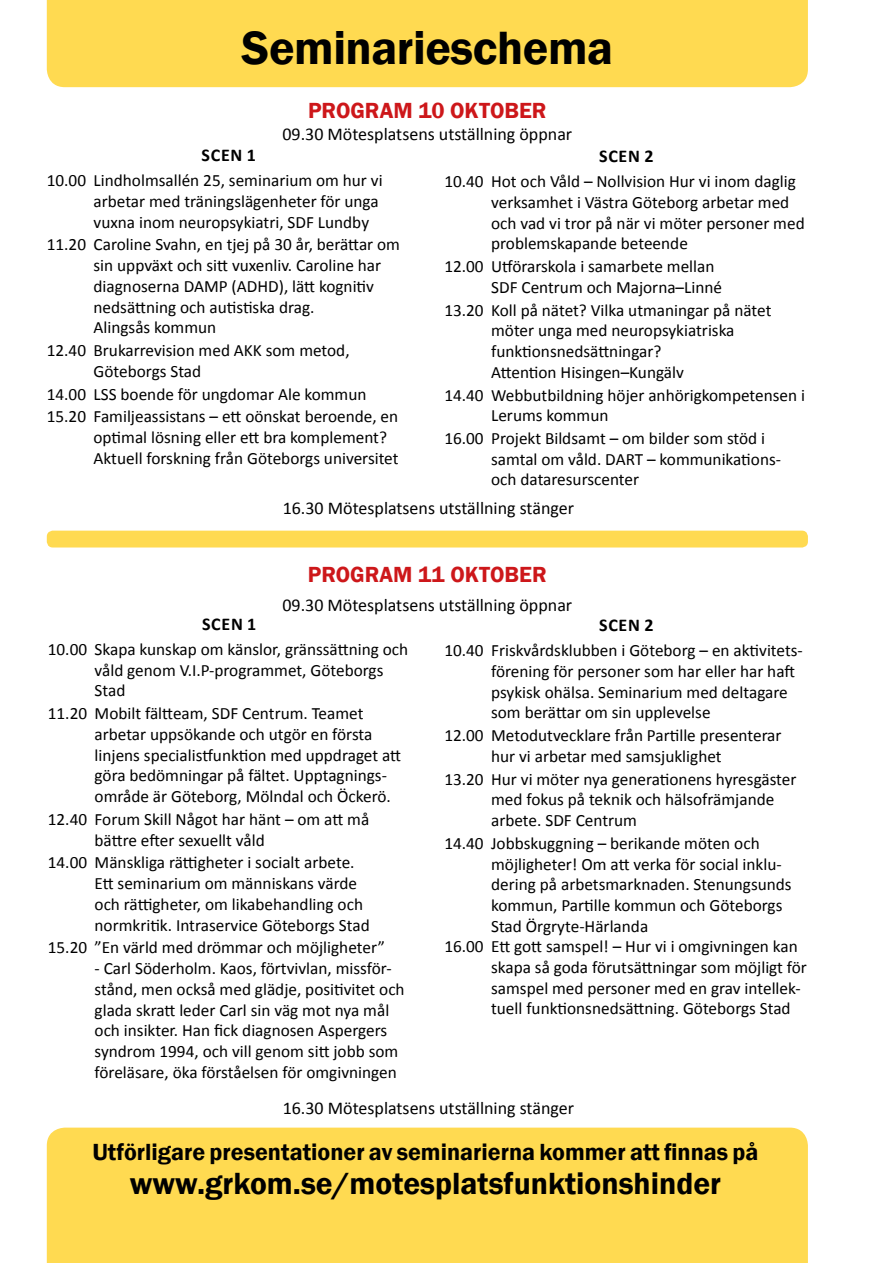
<style>
.page{position:relative;width:893px;height:1263px;background:#fff}
.page>*{position:absolute;margin:0;border:0;box-sizing:border-box;transform-origin:0 0}
.t1{font:600 48px "Franklin Gothic";letter-spacing:-.01em;color:#000}
.t2{font:600 31.5px "Franklin Gothic";color:#000}
.t3{font:600 24px "Franklin Gothic";color:#000}
.t4{font:600 22.5px "Franklin Gothic";color:#cd171a}
.t5{font:18px "Calibri";color:#000}
.t6{font:700 18px "Calibri";letter-spacing:.04em;color:#000}
.t7{font:17.25px/20.7px "Calibri";color:#000}
</style>
<div class="page">
<div style="left:47px;top:0;width:761px;height:87px;background:#ffda51"></div>
<div style="left:47px;top:1127px;width:761px;height:136px;background:#ffda51"></div>
<div style="left:47px;top:531px;width:761px;height:16px;background:#ffda51;border-radius:6px"></div>
<h1 class="t1" style="left:242px;top:19px;width:373px">Seminarieschema</h1>
<h3 class="t4" style="left:308px;top:96px;width:240px">PROGRAM 10 OKTOBER</h3>
<p class="t5" style="left:282px;top:123px;width:291px">09.30 Mötesplatsens utställning öppnar</p>
<p class="t6" style="left:202px;top:144px;width:56px">SCEN 1</p>
<p class="t7" style="left:94px;top:170px;width:291px;text-indent:-47px">10.00 Lindholmsallén 25, seminarium om hur vi arbetar med träningslägenheter för unga vuxna inom neuropsykiatri, SDF Lundby</p>
<p class="t7" style="left:94px;top:234px;width:308px;text-indent:-47px">11.20 Caroline Svahn, en tjej på 30 år, berättar om sin uppväxt och sitt vuxenliv. Caroline har diagnoserna DAMP (ADHD), lätt kognitiv nedsättning och autistiska drag.<br>Alingsås kommun</p>
<p class="t7" style="left:94px;top:340px;width:258px;text-indent:-47px">12.40 Brukarrevision med AKK som metod,<br>Göteborgs Stad</p>
<p class="t7" style="left:47px;top:382px;width:353px;line-height:22.8px">14.00 LSS boende för ungdomar Ale kommun<br>15.20 Familjeassistans – ett oönskat beroende, en</p>
<p class="t7" style="left:94px;top:427px;width:306px">optimal lösning eller ett bra komplement?<br>Aktuell forskning från Göteborgs universitet</p>
<p class="t6" style="left:599px;top:145px;width:56px">SCEN 2</p>
<p class="t7" style="left:491px;top:171px;width:315px;text-indent:-47px">10.40 Hot och Våld – Nollvision Hur vi inom daglig verksamhet i Västra Göteborg arbetar med och vad vi tror på när vi möter personer med problemskapande beteende</p>
<p class="t7" style="left:491px;top:256px;width:232px;text-indent:-47px">12.00 Utförarskola i samarbete mellan<br>SDF Centrum och Majorna–Linné</p>
<p class="t7" style="left:491px;top:300px;width:282px;text-indent:-47px">13.20 Koll på nätet? Vilka utmaningar på nätet möter unga med neuropsykiatriska funktionsnedsättningar?<br>Attention Hisingen–Kungälv</p>
<p class="t7" style="left:491px;top:384px;width:315px;text-indent:-47px">14.40 Webbutbildning höjer anhörigkompetensen i<br>Lerums kommun</p>
<p class="t7" style="left:491px;top:428px;width:291px;text-indent:-47px">16.00 Projekt Bildsamt – om bilder som stöd i samtal om våld. DART – kommunikations&shy;och dataresurscenter</p>
<p class="t5" style="left:283px;top:497px;width:293px">16.30 Mötesplatsens utställning stänger</p>
<h3 class="t4" style="left:308px;top:561px;width:240px">PROGRAM 11 OKTOBER</h3>
<p class="t5" style="left:282px;top:593px;width:291px">09.30 Mötesplatsens utställning öppnar</p>
<p class="t6" style="left:202px;top:613px;width:56px">SCEN 1</p>
<p class="t7" style="left:95px;top:639px;width:315px;text-indent:-47px">10.00 Skapa kunskap om känslor, gränssättning och våld genom V.I.P-programmet, Göteborgs<br>Stad</p>
<p class="t7" style="left:95px;top:703px;width:308px;text-indent:-47px">11.20 Mobilt fältteam, SDF Centrum. Teamet arbetar uppsökande och utgör en första linjens specialistfunktion med uppdraget att göra bedömningar på fältet. Upptagnings&shy;område är Göteborg, Mölndal och Öckerö.</p>
<p class="t7" style="left:95px;top:809px;width:276px;text-indent:-47px">12.40 Forum Skill Något har hänt – om att må bättre efter sexuellt våld</p>
<p class="t7" style="left:95px;top:852px;width:277px;text-indent:-47px">14.00 Mänskliga rättigheter i socialt arbete.<br>Ett seminarium om människans värde och rättigheter, om likabehandling och normkritik. Intraservice Göteborgs Stad</p>
<p class="t7" style="left:48px;top:937px;width:339px">15.20 ”En värld med drömmar och möjligheter”</p>
<p class="t7" style="left:95px;top:958px;width:312px">- Carl Söderholm. Kaos, förtvivlan, missför&shy;stånd, men också med glädje, positivitet och glada skratt leder Carl sin väg mot nya mål och insikter. Han fick diagnosen Aspergers syndrom 1994, och vill genom sitt jobb som föreläsare, öka förståelsen för omgivningen</p>
<p class="t6" style="left:599px;top:614px;width:56px">SCEN 2</p>
<p class="t7" style="left:491px;top:640px;width:313px;text-indent:-47px">10.40 Friskvårdsklubben i Göteborg – en aktivitets&shy;förening för personer som har eller har haft psykisk ohälsa. Seminarium med deltagare som berättar om sin upplevelse</p>
<p class="t7" style="left:491px;top:725px;width:292px;text-indent:-47px">12.00 Metodutvecklare från Partille presenterar hur vi arbetar med samsjuklighet</p>
<p class="t7" style="left:491px;top:768px;width:307px;text-indent:-47px">13.20 Hur vi möter nya generationens hyresgäster med fokus på teknik och hälsofrämjande arbete. SDF Centrum</p>
<p class="t7" style="left:444px;top:833px;width:317px">14.40 Jobbskuggning – berikande möten och</p>
<p class="t7" style="left:491px;top:853px;width:292px">möjligheter! Om att verka för social inklu-</p>
<p class="t7" style="left:491px;top:874px;width:302px">dering på arbetsmarknaden. Stenungsunds</p>
<p class="t7" style="left:491px;top:895px;width:293px">kommun, Partille kommun och Göteborgs</p>
<p class="t7" style="left:491px;top:915px;width:159px">Stad Örgryte-Härlanda</p>
<p class="t7" style="left:444px;top:936px;width:355px">16.00 Ett gott samspel! – Hur vi i omgivningen kan</p>
<p class="t7" style="left:491px;top:957px;width:317px">skapa så goda förutsättningar som möjligt för</p>
<p class="t7" style="left:491px;top:978px;width:311px">samspel med personer med en grav intellek-</p>
<p class="t7" style="left:491px;top:998px;width:301px">tuell funktionsnedsättning. Göteborgs Stad</p>
<p class="t5" style="left:283px;top:1096px;width:293px">16.30 Mötesplatsens utställning stänger</p>
<h3 class="t3" style="left:92px;top:1137px;width:667px">Utförligare presentationer av seminarierna kommer att finnas på</h3>
<h2 class="t2" style="left:130px;top:1164px;width:593px">www.grkom.se/motesplatsfunktionshinder</h2>
</div>
